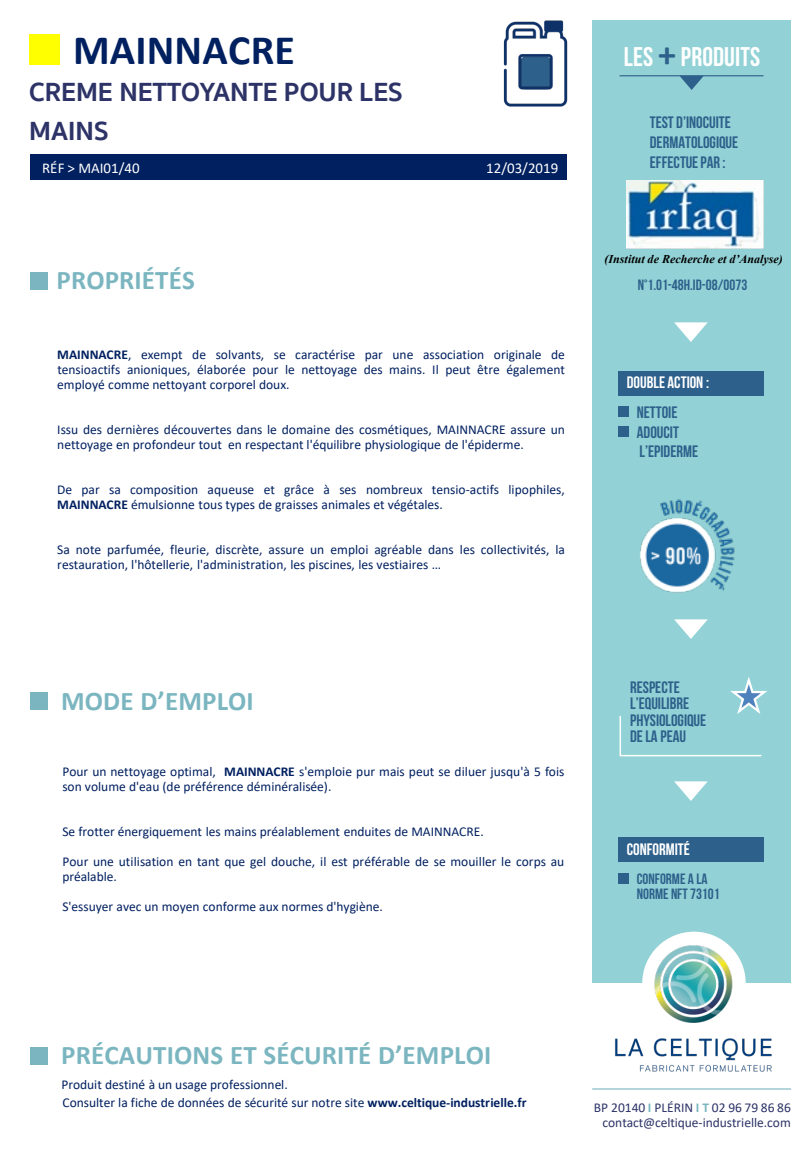
<style>
.page{position:relative;width:810px;height:1170px;background:#fff}
.page>*{position:absolute;margin:0;border:0;box-sizing:border-box;transform-origin:0 0}
.t1{font:700 42px "Calibri";letter-spacing:.005em;color:#002060}
.t2{font:700 27px "Calibri";letter-spacing:.005em;color:#7bb6c0}
.t3{font:700 27px/38.8px "Sukhumvit Set";color:#2d3367}
.t4{font:27px "Bebas Neue";letter-spacing:.005em;color:#fff}
.t5{font:16.5px/19.8px "Bebas Neue";color:#2d608b}
.t6{font:16.5px "Bebas Neue";color:#fff}
.t7{font:15px "Bebas Neue";color:#2d608b}
.t8{font:15px "Calibri";color:#fff}
.t9{font:13.5px/15px "Calibri";color:#002060}
.t10{font:13.5px/15px "Calibri";color:#2d3367;text-align:right}
.t11{font:italic 700 12px "Times New Roman";letter-spacing:.005em;color:#000}
.s1{font-weight:700}
.s2{font-family:"Calibri";font-weight:700;font-size:36px;color:#2d608b}
.s3{font-weight:700;color:#7bb6c0}
</style>
<div class="page">
<div style="left:592px;top:20px;width:199px;height:963px;background:#92d1d5"></div>
<div style="left:31px;top:155px;width:536px;height:25px;background:#002060"></div>
<div style="left:30px;top:34px;width:30px;height:31px;background:#ff0"></div>
<img style="left:503px;top:20px;width:65px;height:87px">
<div style="left:30px;top:272px;width:18px;height:17px;background:#7bb6c0"></div>
<div style="left:30px;top:692px;width:17px;height:18px;background:#7bb6c0"></div>
<div style="left:30px;top:1047px;width:18px;height:18px;background:#7bb6c0"></div>
<hr style="left:620px;top:75px;width:144px;height:1px;background:#2d608b">
<svg style="left:680px;top:76px;width:24px;height:14px"></svg>
<svg style="left:674px;top:322px;width:34px;height:20px"></svg>
<div style="left:618px;top:371px;width:146px;height:24px;background:#2d608b"></div>
<div style="left:618px;top:406px;width:11px;height:11px;background:#2d608b"></div>
<div style="left:618px;top:427px;width:11px;height:10px;background:#2d608b"></div>
<img style="left:639px;top:499px;width:96px;height:94px">
<svg style="left:674px;top:619px;width:34px;height:20px"></svg>
<svg style="left:619px;top:677px;width:148px;height:80px"></svg>
<svg style="left:674px;top:781px;width:34px;height:20px"></svg>
<div style="left:618px;top:838px;width:146px;height:24px;background:#2d608b"></div>
<div style="left:618px;top:873px;width:11px;height:11px;background:#2d608b"></div>
<hr style="left:592px;top:1088px;width:199px;height:2px;background:#7bb6c0">
<img style="left:599px;top:931px;width:190px;height:158px">
<img style="left:627px;top:180px;width:137px;height:69px">
<h1 class="t1" style="left:73px;top:20px;width:223px">MAINNACRE</h1>
<p class="t3" style="left:29px;top:73px;width:375px">CREME NETTOYANTE POUR LES<br>MAINS</p>
<p class="t8" style="left:42px;top:158px;width:99px">RÉF &gt; MAI01/40</p>
<p class="t8" style="left:486px;top:158px;width:73px">12/03/2019</p>
<p class="t2" style="left:56px;top:261px;width:140px">PROPRIÉTÉS</p>
<p class="t9" style="left:57px;top:347px;width:509px;text-align:justify"><span class="s1">MAINNACRE</span>, exempt de solvants, se caractérise par une association originale de tensioactifs anioniques, élaborée pour le nettoyage des mains. Il peut être également employé comme nettoyant corporel doux.</p>
<p class="t9" style="left:57px;top:421px;width:509px">Issu des dernières découvertes dans le domaine des cosmétiques, MAINNACRE assure un nettoyage en profondeur tout en respectant l'équilibre physiologique de l'épiderme.</p>
<p class="t9" style="left:57px;top:482px;width:509px">De par sa composition aqueuse et grâce à ses nombreux tensio-actifs lipophiles,<br><span class="s1">MAINNACRE</span> émulsionne tous types de graisses animales et végétales.</p>
<p class="t9" style="left:57px;top:542px;width:509px">Sa note parfumée, fleurie, discrète, assure un emploi agréable dans les collectivités, la restauration, l'hôtellerie, l'administration, les piscines, les vestiaires …</p>
<p class="t4" style="left:624px;top:42px;width:138px">LES <span class="s2">+</span> PRODUITS</p>
<p class="t5" style="left:650px;top:113px;width:90px">TEST D’INOCUITE<br>DERMATOLOGIQUE</p>
<p class="t5" style="left:650px;top:152px;width:77px">EFFECTUE PAR :</p>
<p class="t11" style="left:605px;top:251px;width:180px">(Institut de Recherche et d’Analyse)</p>
<p class="t7" style="left:638px;top:276px;width:111px">N°1.01-48H.ID-08/0073</p>
<p class="t6" style="left:627px;top:374px;width:84px">DOUBLE ACTION :</p>
<p class="t5" style="left:637px;top:402px;width:42px">NETTOIE</p>
<p class="t5" style="left:637px;top:422px;width:44px">ADOUCIT</p>
<p class="t5" style="left:640px;top:442px;width:60px">L’EPIDERME</p>
<p class="t2" style="left:61px;top:681px;width:194px">MODE D’EMPLOI</p>
<p class="t9" style="left:62px;top:764px;width:504px">Pour un nettoyage optimal, <span class="s1">MAINNACRE</span> s'emploie pur mais peut se diluer jusqu'à 5 fois son volume d'eau (de préférence déminéralisée).</p>
<p class="t9" style="left:62px;top:823px;width:423px">Se frotter énergiquement les mains préalablement enduites de MAINNACRE.</p>
<p class="t9" style="left:62px;top:854px;width:503px">Pour une utilisation en tant que gel douche, il est préférable de se mouiller le corps au préalable.</p>
<p class="t9" style="left:62px;top:899px;width:322px">S'essuyer avec un moyen conforme aux normes d'hygiène.</p>
<p class="t5" style="left:630px;top:677px;width:51px">RESPECTE</p>
<p class="t5" style="left:630px;top:693px;width:61px">L’EQUILIBRE</p>
<p class="t5" style="left:630px;top:710px;width:78px">PHYSIOLOGIQUE</p>
<p class="t5" style="left:630px;top:726px;width:58px">DE LA PEAU</p>
<p class="t6" style="left:627px;top:840px;width:64px">CONFORMITÉ</p>
<p class="t7" style="left:637px;top:870px;width:72px">CONFORME A LA</p>
<p class="t7" style="left:637px;top:885px;width:84px">NORME NFT 73101</p>
<p class="t2" style="left:61px;top:1036px;width:432px">PRÉCAUTIONS ET SÉCURITÉ D’EMPLOI</p>
<p class="t9" style="left:62px;top:1095px;width:466px">Consulter la fiche de données de sécurité sur notre site <span class="s1">www.celtique-industrielle.fr</span></p>
<p class="t9" style="left:61px;top:1076px;width:228px">Produit destiné à un usage professionnel.</p>
<p class="t10" style="left:594px;top:1100px;width:198px">BP 20140 <span class="s3">I</span> PLÉRIN <span class="s3">I T</span> 02 96 79 86 86 contact@celtique-industrielle.com</p>
</div>
